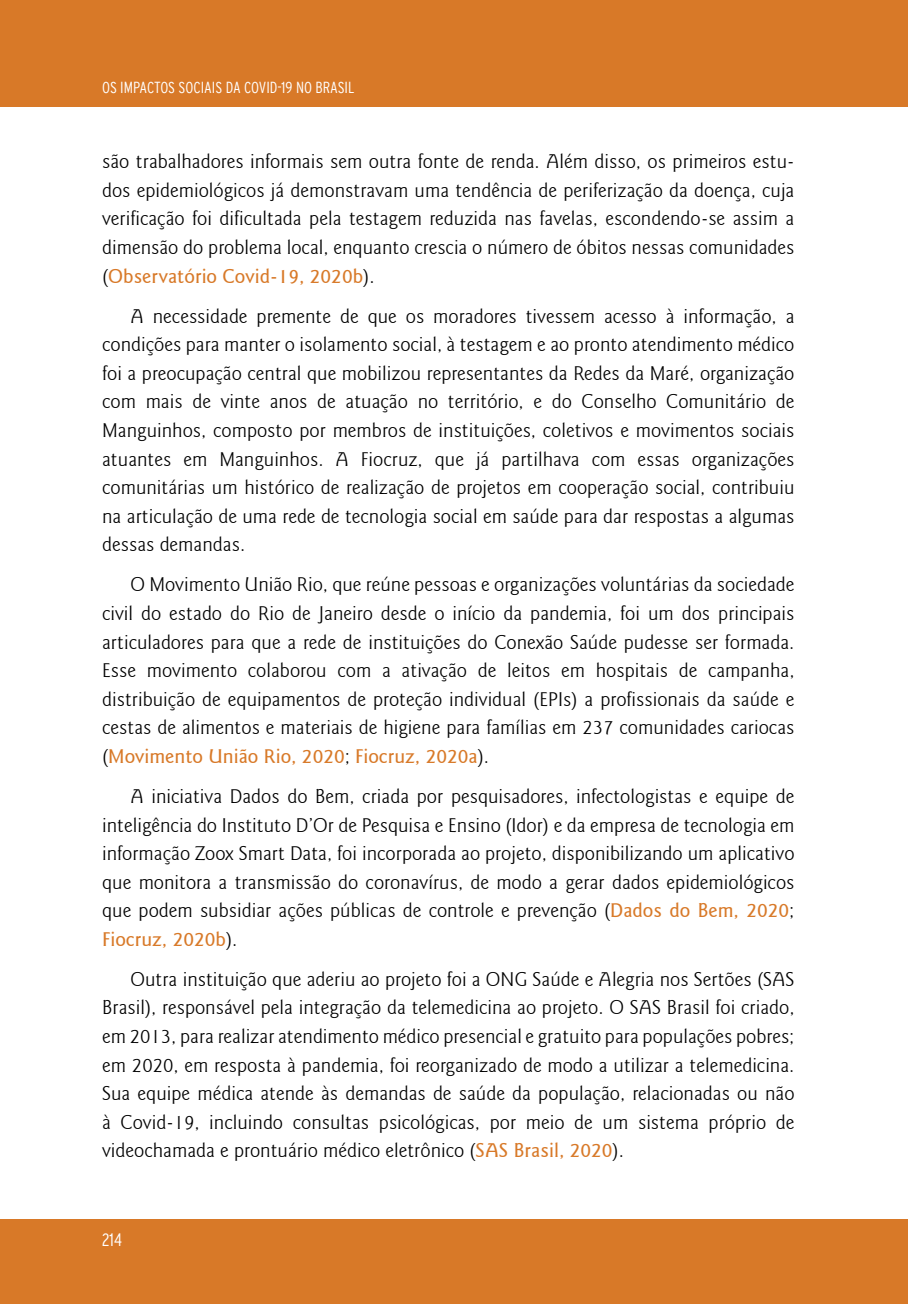
<style>
.page{position:relative;width:908px;height:1304px;background:#fff}
.page>*{position:absolute;margin:0;border:0;box-sizing:border-box;transform-origin:0 0}
.corpo_do_texto{font:300 20px/28.6px "Goudy Sans IT Cby BT";color:#000;text-align:justify}
.t1{font:300 condensed 18px "Interstate";color:#fff}
.t2{font:300 condensed 16px "Interstate";color:#fff}
.s1{font-weight:500;color:#d87928}
</style>
<div class="page">
<div style="left:0;top:1219px;width:907px;height:85px;background:#d87928"></div>
<div style="left:0;top:0;width:907px;height:107px;background:#d87928"></div>
<p class="t2" style="left:102px;top:78px;width:254px">OS IMPACTOS SOCIAIS DA COVID-19 NO BRASIL</p>
<p class="corpo_do_texto" style="left:102px;top:147px;width:693px">são trabalhadores informais sem outra fonte de renda. Além disso, os primeiros estu&shy;dos epidemiológicos já demonstravam uma tendência de periferização da doença, cuja verificação foi dificultada pela testagem reduzida nas favelas, escondendo-se assim a dimensão do problema local, enquanto crescia o número de óbitos nessas comunidades (<span class="s1">Observatório Covid-19, 2020b</span>).</p>
<p class="corpo_do_texto" style="left:102px;top:302px;width:693px;text-indent:28px">A necessidade premente de que os moradores tivessem acesso à informação, a condições para manter o isolamento social, à testagem e ao pronto atendimento médico foi a preocupação central que mobilizou representantes da Redes da Maré, organização com mais de vinte anos de atuação no território, e do Conselho Comunitário de Manguinhos, composto por membros de instituições, coletivos e movimentos sociais atuantes em Manguinhos. A Fiocruz, que já partilhava com essas organizações comunitárias um histórico de realização de projetos em cooperação social, contribuiu na articulação de uma rede de tecnologia social em saúde para dar respostas a algumas dessas demandas.</p>
<p class="corpo_do_texto" style="left:102px;top:570px;width:693px;text-indent:28px">O Movimento União Rio, que reúne pessoas e organizações voluntárias da sociedade civil do estado do Rio de Janeiro desde o início da pandemia, foi um dos principais articuladores para que a rede de instituições do Conexão Saúde pudesse ser formada.<br>Esse movimento colaborou com a ativação de leitos em hospitais de campanha, distribuição de equipamentos de proteção individual (EPIs) a profissionais da saúde e cestas de alimentos e materiais de higiene para famílias em 237 comunidades cariocas (<span class="s1">Movimento União Rio, 2020</span>; <span class="s1">Fiocruz, 2020a</span>).</p>
<p class="corpo_do_texto" style="left:102px;top:782px;width:693px;text-indent:28px">A iniciativa Dados do Bem, criada por pesquisadores, infectologistas e equipe de inteligência do Instituto D’Or de Pesquisa e Ensino (Idor) e da empresa de tecnologia em informação Zoox Smart Data, foi incorporada ao projeto, disponibilizando um aplicativo que monitora a transmissão do coronavírus, de modo a gerar dados epidemiológicos que podem subsidiar ações públicas de controle e prevenção (<span class="s1">Dados do Bem, 2020</span>; <span class="s1">Fiocruz, 2020b</span>).</p>
<p class="corpo_do_texto" style="left:102px;top:965px;width:693px;text-indent:28px">Outra instituição que aderiu ao projeto foi a ONG Saúde e Alegria nos Sertões (SAS Brasil), responsável pela integração da telemedicina ao projeto. O SAS Brasil foi criado, em 2013, para realizar atendimento médico presencial e gratuito para populações pobres; em 2020, em resposta à pandemia, foi reorganizado de modo a utilizar a telemedicina.<br>Sua equipe médica atende às demandas de saúde da população, relacionadas ou não à Covid-19, incluindo consultas psicológicas, por meio de um sistema próprio de videochamada e prontuário médico eletrônico (<span class="s1">SAS Brasil, 2020</span>).</p>
<p class="t1" style="left:102px;top:1230px;width:21px">214</p>
</div>
